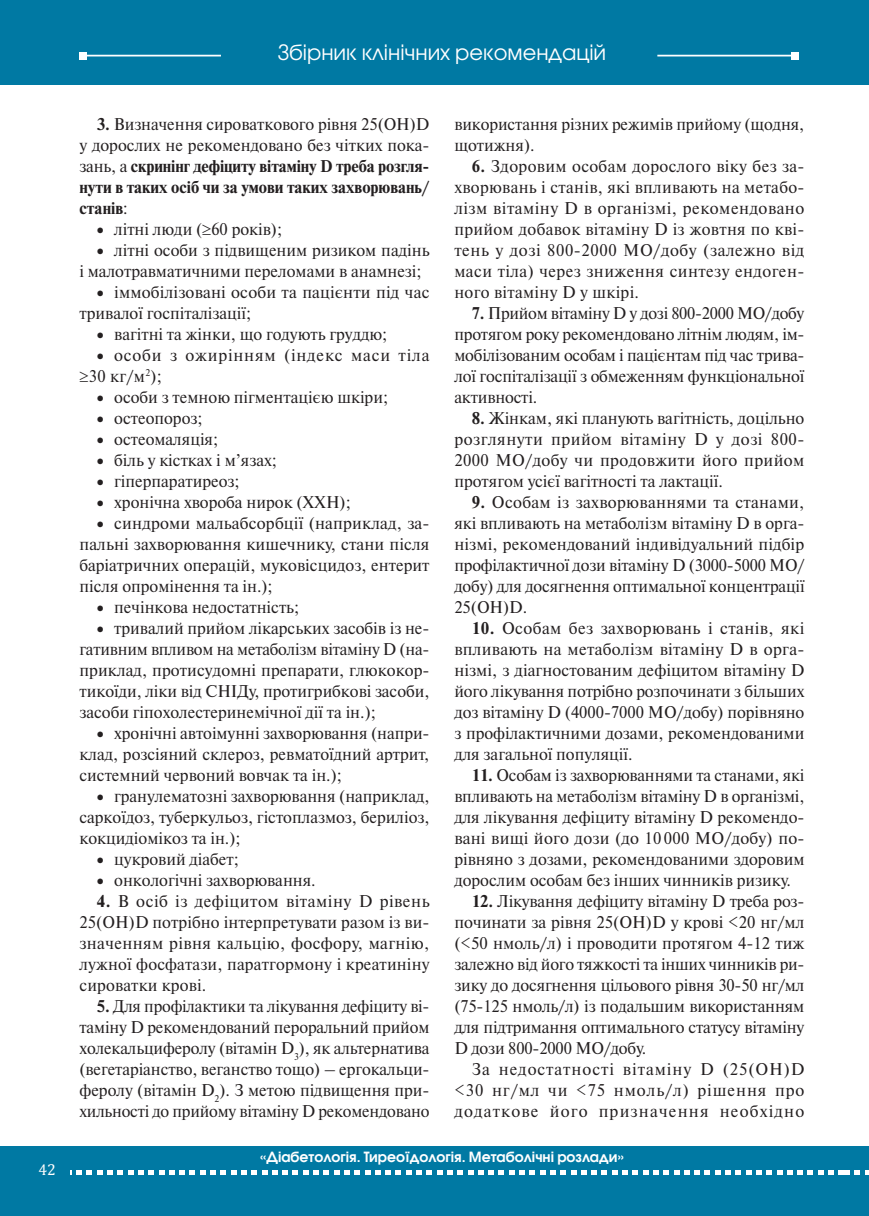
<style>
.page{position:relative;width:869px;height:1216px;background:#fff}
.page>*{position:absolute;margin:0;border:0;box-sizing:border-box;transform-origin:0 0}
.t1{font:21px "Avant Garde Gothic C";color:#fff}
.t2{font:16.97px/21px "Newton C";color:#231f20;text-align:justify}
.t3{font:16.97px/21px "Newton C";color:#231f20;text-align:justify;scale:.96 1}
.t4{font:700 16.97px/21px "Newton C";color:#231f20;text-align:justify}
.t5{font:16.97px/21px "Newton C";letter-spacing:.05em;color:#231f20}
.t6{font:15.75px "Cambria";color:#fff}
.t7{font:600 14px "Avant Garde Gothic C";color:#fff}
.s1{font-weight:400}
.s2{font-weight:700}
</style>
<div class="page">
<div style="left:0;top:1146px;width:843px;height:69px;background:#0079a3"></div>
<div style="left:843px;top:1146px;width:25px;height:69px;background:#0079a3"></div>
<div style="left:0;top:0;width:843px;height:84px;background:#0079a3"></div>
<div style="left:843px;top:0;width:25px;height:84px;background:#0079a3"></div>
<svg style="left:70px;top:1170px;width:798px;height:5px"></svg>
<hr style="left:657px;top:55px;width:138px;height:1px;background:#fff">
<div style="left:791px;top:52px;width:7px;height:7px;background:#fff"></div>
<hr style="left:83px;top:55px;width:138px;height:1px;background:#fff">
<div style="left:79px;top:52px;width:7px;height:7px;background:#fff"></div>
<p class="t6" style="left:38px;top:1160px;width:19px">42</p>
<p class="t1" style="left:277px;top:40px;width:330px">Збірник клінічних рекомендацій</p>
<p class="t4" style="left:79px;top:113px;width:351px;text-indent:17px">3. <span class="s1">Визначення сироваткового рівня 25(OH)D у дорослих не рекомендовано без чітких пока&shy;зань, а</span> скринінг дефіциту вітаміну D треба розгля&shy;нути в таких осіб чи за умови таких захворювань/ станів<span class="s1">:</span></p>
<p class="t2" style="left:97px;top:219px;width:187px">• літні люди (≥60 років);</p>
<p class="t2" style="left:79px;top:240px;width:351px;text-indent:17px">• літні особи з підвищеним ризиком падінь і малотравматичними переломами в анамнезі;</p>
<p class="t2" style="left:79px;top:282px;width:351px;text-indent:17px">• іммобілізовані особи та пацієнти під час тривалої госпіталізації;</p>
<p class="t2" style="left:97px;top:324px;width:292px">• вагітні та жінки, що годують груддю;</p>
<p class="t5" style="left:79px;top:345px;width:351px;text-indent:17px">• особи з ожирінням (індекс маси тіла ≥30 кг/м<sup>2</sup>);</p>
<p class="t2" style="left:97px;top:387px;width:292px">• особи з темною пігментацією шкіри;</p>
<p class="t2" style="left:97px;top:408px;width:107px">• остеопороз;</p>
<p class="t2" style="left:97px;top:429px;width:123px">• остеомаляція;</p>
<p class="t2" style="left:97px;top:450px;width:181px">• біль у кістках і м’язах;</p>
<p class="t2" style="left:97px;top:471px;width:144px">• гіперпаратиреоз;</p>
<p class="t2" style="left:97px;top:492px;width:255px">• хронічна хвороба нирок (ХХН);</p>
<p class="t2" style="left:79px;top:513px;width:351px;text-indent:17px">• синдроми мальабсорбції (наприклад, за&shy;пальні захворювання кишечнику, стани після баріатричних операцій, муковісцидоз, ентерит після опромінення та ін.);</p>
<p class="t2" style="left:97px;top:597px;width:204px">• печінкова недостатність;</p>
<p class="t2" style="left:79px;top:618px;width:351px;text-indent:17px">• тривалий прийом лікарських засобів із не&shy;гативним впливом на метаболізм вітаміну D (на&shy;приклад, протисудомні препарати, глюкокор&shy;тикоїди, ліки від СНІДу, протигрибкові засоби, засоби гіпохолестеринемічної дії та ін.);</p>
<p class="t2" style="left:79px;top:723px;width:351px;text-indent:17px">• хронічні автоімунні захворювання (напри&shy;клад, розсіяний склероз, ревматоїдний артрит, системний червоний вовчак та ін.);</p>
<p class="t2" style="left:79px;top:786px;width:351px;text-indent:17px">• гранулематозні захворювання (наприклад, саркоїдоз, туберкульоз, гістоплазмоз, бериліоз, кокцидіомікоз та ін.);</p>
<p class="t2" style="left:97px;top:849px;width:143px">• цукровий діабет;</p>
<p class="t2" style="left:97px;top:870px;width:220px">• онкологічні захворювання.</p>
<p class="t2" style="left:79px;top:891px;width:351px;text-indent:17px"><span class="s2">4.</span> В осіб із дефіцитом вітаміну D рівень 25(OH)D потрібно інтерпретувати разом із ви&shy;значенням рівня кальцію, фосфору, магнію, лужної фосфатази, паратгормону і креатиніну сироватки крові.</p>
<p class="t3" style="left:79px;top:996px;width:366px;text-indent:17px"><span class="s2">5.</span> Для профілактики та лікування дефіциту ві&shy;таміну D рекомендований пероральний прийом холекальциферолу (вітамін D<sub>3</sub>), як альтернатива (вегетаріанство, веганство тощо) – ергокальци&shy;феролу (вітамін D<sub>2</sub>). З метою підвищення при&shy;хильності до прийому вітаміну D рекомендовано</p>
<p class="t2" style="left:454px;top:114px;width:351px">використання різних режимів прийому (щодня, щотижня).</p>
<p class="t2" style="left:454px;top:156px;width:351px;text-indent:17px"><span class="s2">6.</span> Здоровим особам дорослого віку без за&shy;хворювань і станів, які впливають на метабо&shy;лізм вітаміну D в організмі, рекомендовано прийом добавок вітаміну D із жовтня по кві&shy;тень у дозі 800-2000 МО/добу (залежно від маси тіла) через зниження синтезу ендоген&shy;ного вітаміну D у шкірі.</p>
<p class="t3" style="left:454px;top:303px;width:366px;text-indent:17px"><span class="s2">7.</span> Прийом вітаміну D у дозі 800-2000 МО/добу протягом року рекомендовано літнім людям, ім&shy;мобілізованим особам і пацієнтам під час трива&shy;лої госпіталізації з обмеженням функціональної активності.</p>
<p class="t2" style="left:454px;top:408px;width:351px;text-indent:17px"><span class="s2">8.</span> Жінкам, які планують вагітність, доцільно розглянути прийом вітаміну D у дозі 800- 2000 МО/добу чи продовжити його прийом протягом усієї вагітності та лактації.</p>
<p class="t2" style="left:454px;top:492px;width:351px;text-indent:17px"><span class="s2">9.</span> Особам із захворюваннями та станами, які впливають на метаболізм вітаміну D в орга&shy;нізмі, рекомендований індивідуальний підбір профілактичної дози вітаміну D (3000-5000 МО/ добу) для досягнення оптимальної концентрації 25(OH)D.</p>
<p class="t2" style="left:454px;top:618px;width:351px;text-indent:17px"><span class="s2">10.</span> Особам без захворювань і станів, які впливають на метаболізм вітаміну D в орга&shy;нізмі, з діагностованим дефіцитом вітаміну D його лікування потрібно розпочинати з більших доз вітаміну D (4000-7000 МО/добу) порівняно з профілактичними дозами, рекомендованими для загальної популяції.</p>
<p class="t3" style="left:454px;top:765px;width:366px;text-indent:17px"><span class="s2">11.</span> Особам із захворюваннями та станами, які впливають на метаболізм вітаміну D в організмі, для лікування дефіциту вітаміну D рекомендо&shy;вані вищі його дози (до 10 000 МО/добу) по&shy;рівняно з дозами, рекомендованими здоровим дорослим особам без інших чинників ризику.</p>
<p class="t2" style="left:454px;top:891px;width:351px;text-indent:17px"><span class="s2">12.</span> Лікування дефіциту вітаміну D треба роз&shy;починати за рівня 25(OH)D у крові &lt;20 нг/мл (&lt;50 нмоль/л) і проводити протягом 4-12 тиж залежно від його тяжкості та інших чинників ри&shy;зику до досягнення цільового рівня 30-50 нг/мл (75-125 нмоль/л) із подальшим використанням для підтримання оптимального статусу вітаміну D дози 800-2000 МО/добу.</p>
<p class="t2" style="left:454px;top:1059px;width:351px;text-indent:17px">За недостатності вітаміну D (25(OH)D &lt;30 нг/мл чи &lt;75 нмоль/л) рішення про додаткове його призначення необхідно</p>
<p class="t7" style="left:260px;top:1148px;width:365px">«Діабетологія. Тиреоїдологія. Метаболічні розлади»</p>
</div>
